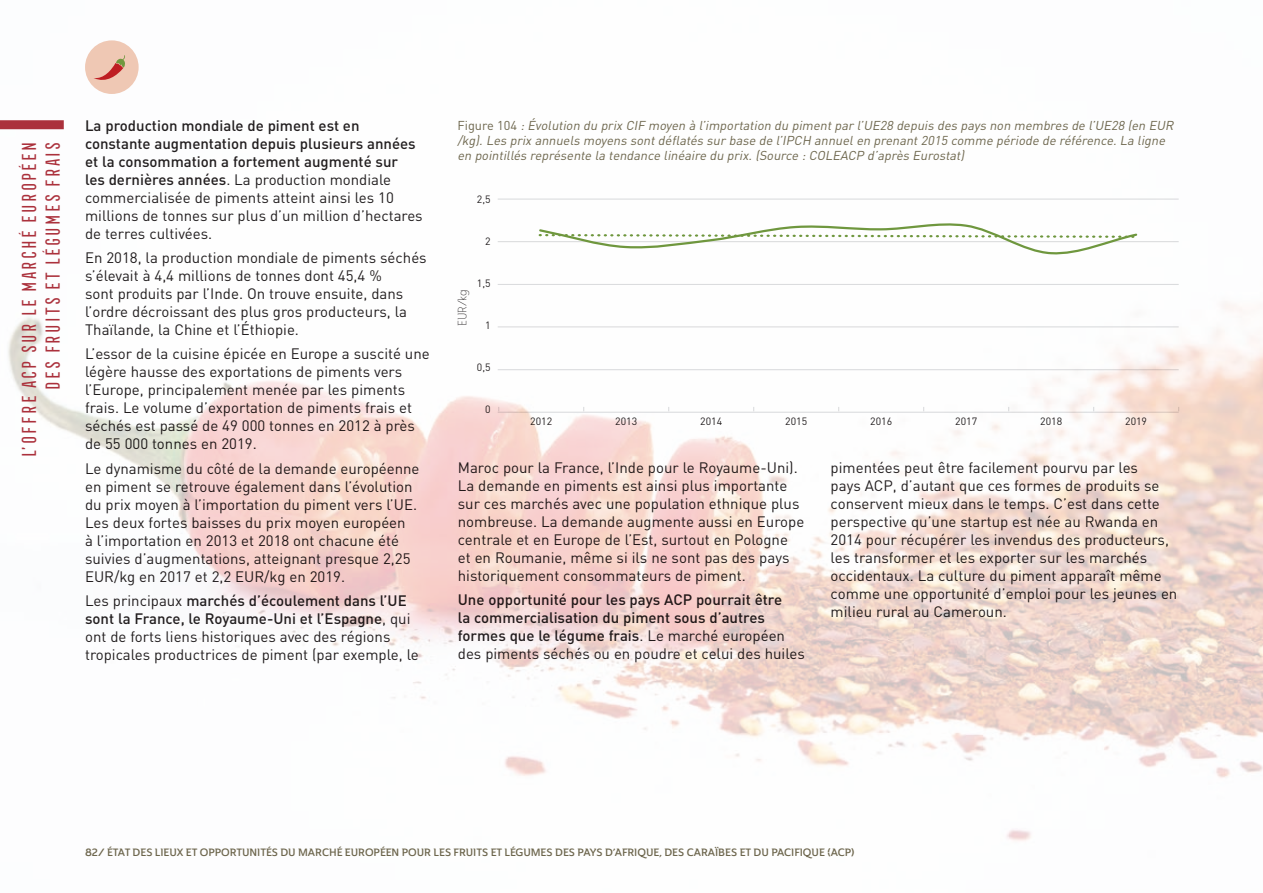
<style>
.page{position:relative;width:1263px;height:893px;background:#fff}
.page>*{position:absolute;margin:0;border:0;box-sizing:border-box;transform-origin:0 0}
.t1{font:19.5px/23.4px "Frontage Condensed";letter-spacing:-.03em;color:#ab313c;text-align:right}
.t2{font:15px/18px "DIN Pro";color:#231f20}
.t3{font:500 15px/18px "DIN Pro";color:#231f20}
.t4{font:italic 12.75px/15.3px "DIN Pro";color:#6d664d}
.t5{font:12px "Ainslie Con Lig";color:#231f20}
.t6{font:10.5px "Ainslie Nor Dem";color:#6d664d}
.t7{font:10.5px "DIN Pro";color:#231f20}
.s1{font-weight:400}
.s2{font-weight:500}
.s3{font-style:normal}
</style>
<div class="page">
<img style="left:0;top:50px;width:1263px;height:791px">
<div style="left:0;top:120px;width:64px;height:9px;background:#ab313c"></div>
<hr style="left:498px;top:369px;width:680px;height:1px;background:#dcdddf">
<hr style="left:498px;top:326px;width:680px;height:1px;background:#dcdddf">
<hr style="left:498px;top:284px;width:680px;height:1px;background:#dcdddf">
<hr style="left:498px;top:241px;width:680px;height:1px;background:#dcdddf">
<hr style="left:498px;top:199px;width:680px;height:1px;background:#dcdddf">
<hr style="left:498px;top:412px;width:680px;height:1px;background:#dcdddf">
<svg style="left:538px;top:222px;width:601px;height:35px"></svg>
<div style="left:85px;top:40px;width:54px;height:54px;background:#efc8b4;border-radius:50%"></div>
<svg style="left:94px;top:55px;width:31px;height:25px"></svg>
<h1 class="t1" style="left:18px;top:459px;width:319px;rotate:-90deg">L’offre ACP sur le marché européen des fruits et légumes frais</h1>
<p class="t3" style="left:85px;top:115px;width:339px">La production mondiale de piment est en constante augmentation depuis plusieurs années et la consommation a fortement augmenté sur<br>les dernières années<span class="s1">. La production mondiale commercialisée de piments atteint ainsi les 10 millions de tonnes sur plus d’un million d’hectares de terres cultivées.</span></p>
<p class="t2" style="left:85px;top:248px;width:343px">En 2018, la production mondiale de piments séchés s’élevait à 4,4 millions de tonnes dont 45,4 %<br>sont produits par l’Inde. On trouve ensuite, dans l’ordre décroissant des plus gros producteurs, la Thaïlande, la Chine et l’Éthiopie.</p>
<p class="t2" style="left:85px;top:344px;width:346px">L’essor de la cuisine épicée en Europe a suscité une légère hausse des exportations de piments vers l’Europe, principalement menée par les piments frais. Le volume d’exportation de piments frais et séchés est passé de 49 000 tonnes en 2012 à près de 55 000 tonnes en 2019.</p>
<p class="t2" style="left:85px;top:459px;width:336px">Le dynamisme du côté de la demande européenne en piment se retrouve également dans l’évolution du prix moyen à l’importation du piment vers l’UE.<br>Les deux fortes baisses du prix moyen européen<br>à l’importation en 2013 et 2018 ont chacune été suivies d’augmentations, atteignant presque 2,25<br>EUR/kg en 2017 et 2,2 EUR/kg en 2019.</p>
<p class="t2" style="left:85px;top:591px;width:335px">Les principaux <span class="s2">marchés d’écoulement dans l’UE sont la France, le Royaume-Uni et l’Espagne</span>, qui ont de forts liens historiques avec des régions tropicales productrices de piment (par exemple, le</p>
<p class="t4" style="left:457px;top:117px;width:720px"><span class="s3">F i g u re 1 0 4</span> :Évolution du prix CIF moyen à l’importation du pimentpar l’UE28 depuis des pays non membres de l’UE28 (en EUR /kg).Les prix annuels moyens sontdéflatés sur base de l’IPCH annuelen prenant2015 comme période de référence.La ligne en pointillés représente la tendance linéaire du prix.(Source :COLEACP d’après Eurostat)</p>
<p class="t5" style="left:455px;top:326px;width:38px;rotate:-90deg">EUR/kg</p>
<p class="t7" style="left:477px;top:192px;width:15px">2,5</p>
<p class="t7" style="left:485px;top:234px;width:7px">2</p>
<p class="t7" style="left:477px;top:276px;width:15px">1,5</p>
<p class="t7" style="left:485px;top:318px;width:7px">1</p>
<p class="t7" style="left:477px;top:360px;width:15px">0,5</p>
<p class="t7" style="left:485px;top:402px;width:7px">0</p>
<p class="t7" style="left:530px;top:414px;width:23px">2012</p>
<p class="t7" style="left:615px;top:414px;width:23px">2013</p>
<p class="t7" style="left:700px;top:414px;width:23px">2014</p>
<p class="t7" style="left:785px;top:414px;width:23px">2015</p>
<p class="t7" style="left:870px;top:414px;width:23px">2016</p>
<p class="t7" style="left:955px;top:414px;width:23px">2017</p>
<p class="t7" style="left:1040px;top:414px;width:23px">2018</p>
<p class="t7" style="left:1125px;top:414px;width:23px">2019</p>
<p class="t2" style="left:458px;top:458px;width:348px">Maroc pour la France, l’Inde pour le Royaume-Uni).<br>La demande en piments est ainsi plus importante sur ces marchés avec une population ethnique plus nombreuse. La demande augmente aussi en Europe centrale et en Europe de l’Est, surtout en Pologne et en Roumanie, même si ils ne sont pas des pays historiquement consommateurs de piment.</p>
<p class="t3" style="left:458px;top:590px;width:348px">Une opportunité pour les pays ACP pourrait être<br>la commercialisation du piment sous d’autres formes que le légume frais<span class="s1">. Le marché européen des piments séchés ou en poudre et celui des huiles</span></p>
<p class="t2" style="left:831px;top:458px;width:348px">pimentées peut être facilement pourvu par les<br>pays ACP, d’autant que ces formes de produits se conservent mieux dans le temps. C’est dans cette perspective qu’une startup est née au Rwanda en 2014 pour récupérer les invendus des producteurs, les transformer et les exporter sur les marchés occidentaux. La culture du piment apparaît même comme une opportunité d’emploi pour les jeunes en milieu rural au Cameroun.</p>
<p class="t6" style="left:85px;top:846px;width:771px">82/ ÉTAT DES LIEUX ET OPPORTUNITÉS DU MARCHÉ EUROPÉEN POUR LES FRUITS ET LÉGUMES DES PAYS D’AFRIQUE, DES CARAÏBES ET DU PACIFIQUE (ACP)</p>
</div>
